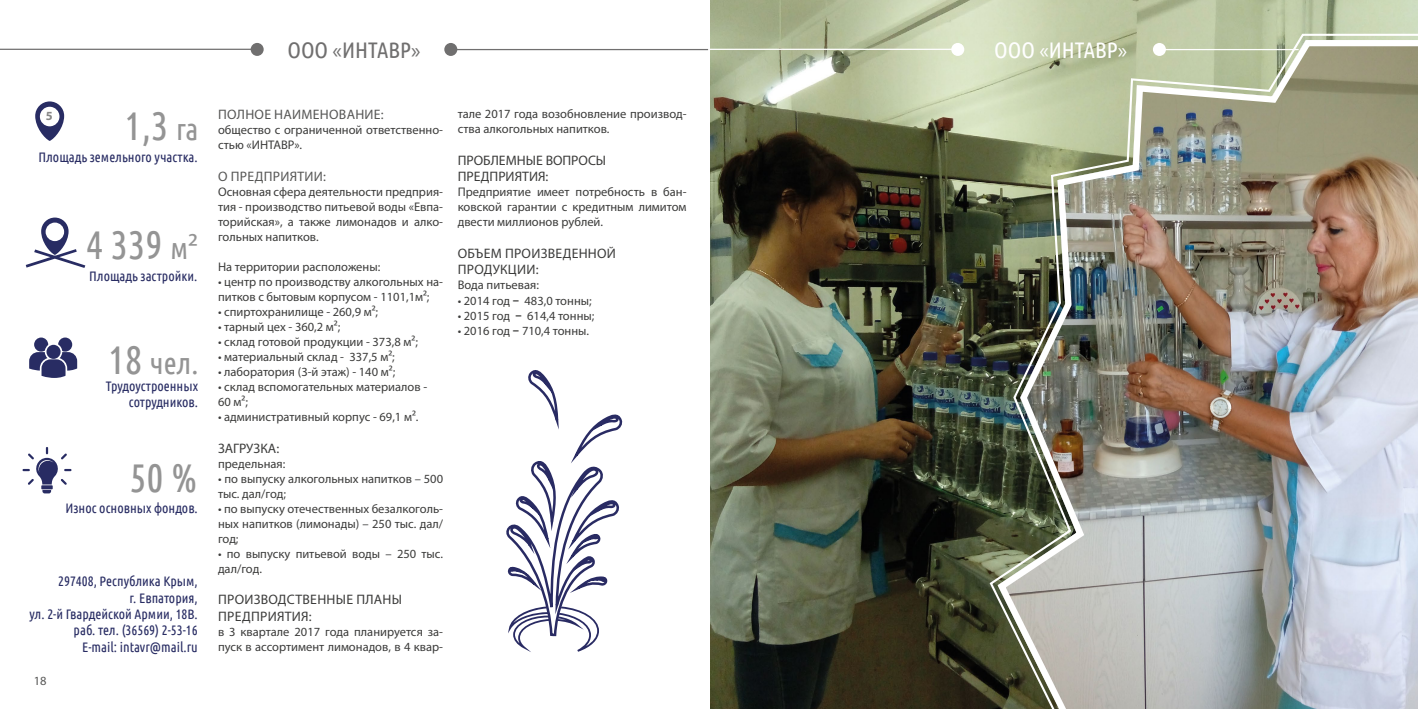
<style>
.page{position:relative;width:1418px;height:709px;background:#fff}
.page>*{position:absolute;margin:0;border:0;box-sizing:border-box;transform-origin:0 0}
.t1{font:40px "Ubuntu Condensed";color:#949494}
.t2{font:30px "Ubuntu Condensed";color:#949494}
.t3{font:22.5px "Ubuntu Condensed";color:#706f6f}
.t4{font:22.5px "Ubuntu Condensed";color:#fff}
.t5{font:13.75px/16.4px "Ubuntu Condensed";color:#282c63;text-align:right}
.t6{font:13.75px/16.5px "Myriad Pro";letter-spacing:.02em;color:#3c3c3b}
.t7{font:13.75px/16.5px "Myriad Pro";color:#3c3c3b}
.t8{font:13.75px "Myriad Pro";letter-spacing:.02em;color:#575756}
.t9{font:12.5px/15px "Myriad Pro";color:#3c3c3b}
.t10{font:12.5px "Myriad Pro";color:#575756}
.t11{font:700 12.5px "Myriad Pro";color:#878787}
.s1{font-family:"Myriad Pro"}
.s2{font-size:30px}
.s3{font-family:"Myriad Pro";font-size:30px}
.s4{font-size:40px}
.s5{font-weight:700}
</style>
<div class="page">
<img style="left:710px;top:0;width:707px;height:709px">
<div style="left:251px;top:43px;width:13px;height:13px;background:#706f6f;border-radius:50%"></div>
<hr style="left:0;top:49px;width:258px;height:1px;background:#706f6f">
<div style="left:444px;top:43px;width:13px;height:13px;background:#706f6f;border-radius:50%"></div>
<div style="left:951px;top:43px;width:13px;height:13px;background:#fff;border-radius:50%"></div>
<hr style="left:709px;top:49px;width:246px;height:1px;background:#fff">
<div style="left:1152px;top:43px;width:13px;height:13px;background:#fff;border-radius:50%"></div>
<hr style="left:1158px;top:49px;width:140px;height:1px;background:#fff">
<hr style="left:449px;top:49px;width:259px;height:1px;background:#706f6f">
<svg style="left:29px;top:337px;width:48px;height:41px"></svg>
<svg style="left:23px;top:447px;width:48px;height:46px"></svg>
<svg style="left:35px;top:101px;width:29px;height:40px"></svg>
<div style="left:40px;top:107px;width:19px;height:19px;background:#fff;border-radius:50%"></div>
<svg style="left:41px;top:217px;width:28px;height:38px"></svg>
<div style="left:46px;top:222px;width:18px;height:19px;background:#fff;border-radius:50%"></div>
<svg style="left:26px;top:249px;width:59px;height:19px"></svg>
<svg style="left:506px;top:370px;width:116px;height:282px"></svg>
<h3 class="t3" style="left:287px;top:36px;width:134px">ООО <span class="s1">«</span>ИНТАВР<span class="s1">»</span></h3>
<h3 class="t4" style="left:994px;top:36px;width:134px">ООО <span class="s1">«</span>ИНТАВР<span class="s1">»</span></h3>
<p class="t11" style="left:46px;top:108px;width:8px">5</p>
<h1 class="t1" style="left:124px;top:101px;width:75px">1,3 <span class="s2">га</span></h1>
<p class="t5" style="left:38px;top:148px;width:161px">Площадь земельного участка.</p>
<h1 class="t1" style="left:86px;top:220px;width:114px">4 339 <span class="s2">м</span><span class="s3">2</span></h1>
<p class="t5" style="left:89px;top:267px;width:110px">Площадь застройки.</p>
<h2 class="t2" style="left:108px;top:345px;width:92px"><span class="s4">18</span> чел.</h2>
<p class="t5" style="left:106px;top:377px;width:94px">Трудоустроенных сотрудников.</p>
<h1 class="t1" style="left:129px;top:453px;width:69px">50 %</h1>
<p class="t5" style="left:66px;top:499px;width:134px">Износ основных фондов.</p>
<p class="t5" style="left:30px;top:572px;width:170px">297408, Республика Крым,<br>г. Евпатория,<br>ул. 2-й Гвардейской Армии, 18В. раб. тел. (36569) 2-53-16<br>E-mail: intavr@mail.ru</p>
<p class="t10" style="left:34px;top:672px;width:14px">18</p>
<p class="t8" style="left:218px;top:106px;width:167px">ПОЛНОЕ НАИМЕНОВАНИЕ:</p>
<p class="t9" style="left:218px;top:122px;width:227px">общество с ограниченной ответственно&shy;стью «ИНТАВР».</p>
<p class="t8" style="left:218px;top:168px;width:109px">О ПРЕДПРИЯТИИ:</p>
<p class="t9" style="left:218px;top:184px;width:227px;text-align:justify">Основная сфера деятельности предприя&shy;тия - производство питьевой воды «Евпа&shy;торийская», а также лимонадов и алко&shy;гольных напитков.</p>
<p class="t9" style="left:218px;top:259px;width:164px">На территории расположены:</p>
<p class="t9" style="left:218px;top:274px;width:226px">• центр по производству алкогольных на&shy;питков с бытовым корпусом - 1101,1м2;</p>
<p class="t9" style="left:218px;top:304px;width:162px">• спиртохранилище - 260,9 м2;</p>
<p class="t9" style="left:218px;top:319px;width:124px">• тарный цех - 360,2 м2;</p>
<p class="t9" style="left:218px;top:334px;width:201px">• склад готовой продукции - 373,8 м2;</p>
<p class="t9" style="left:218px;top:349px;width:178px">• материальный склад - 337,5 м2;</p>
<p class="t9" style="left:218px;top:364px;width:179px">• лаборатория (3-й этаж) - 140 м2;</p>
<p class="t9" style="left:218px;top:379px;width:211px">• склад вспомогательных материалов -<br>60 м2;</p>
<p class="t9" style="left:218px;top:409px;width:202px">• административный корпус - 69,1 м2.</p>
<p class="t7" style="left:218px;top:439px;width:63px">ЗАГРУЗКА:</p>
<p class="t9" style="left:218px;top:455px;width:69px">предельная:</p>
<p class="t9" style="left:218px;top:470px;width:227px">• по выпуску алкогольных напитков – 500 тыс. дал/год;</p>
<p class="t9" style="left:218px;top:500px;width:226px;text-align:justify">• по выпуску отечественных безалкоголь&shy;ных напитков (лимонады) – 250 тыс. дал/ год;</p>
<p class="t9" style="left:218px;top:545px;width:227px">• по выпуску питьевой воды – 250 тыс. дал/год.</p>
<p class="t6" style="left:218px;top:591px;width:185px">ПРОИЗВОДСТВЕННЫЕ ПЛАНЫ<br>ПРЕДПРИЯТИЯ:</p>
<p class="t9" style="left:218px;top:623px;width:227px">в 3 квартале 2017 года планируется за&shy;пуск в ассортимент лимонадов, в 4 квар-</p>
<p class="t9" style="left:458px;top:106px;width:230px">тале 2017 года возобновление производ&shy;ства алкогольных напитков.</p>
<p class="t7" style="left:458px;top:152px;width:150px">ПРОБЛЕМНЫЕ ВОПРОСЫ<br>ПРЕДПРИЯТИЯ:</p>
<p class="t9" style="left:458px;top:184px;width:230px;text-align:justify">Предприятие имеет потребность в бан&shy;ковской гарантии с кредитным лимитом двести миллионов рублей.</p>
<p class="t6" style="left:458px;top:245px;width:160px">ОБЪЕМ ПРОИЗВЕДЕННОЙ<br>ПРОДУКЦИИ:</p>
<p class="t9" style="left:458px;top:277px;width:83px">Вода питьевая:</p>
<p class="t9" style="left:458px;top:292px;width:135px">• 2014 год <span class="s5">–</span> 483,0 тонны;</p>
<p class="t9" style="left:458px;top:307px;width:138px">• 2015 год <span class="s5">–</span> 614,4 тонны;</p>
<p class="t9" style="left:458px;top:322px;width:133px">• 2016 год <span class="s5">–</span> 710,4 тонны.</p>
</div>
